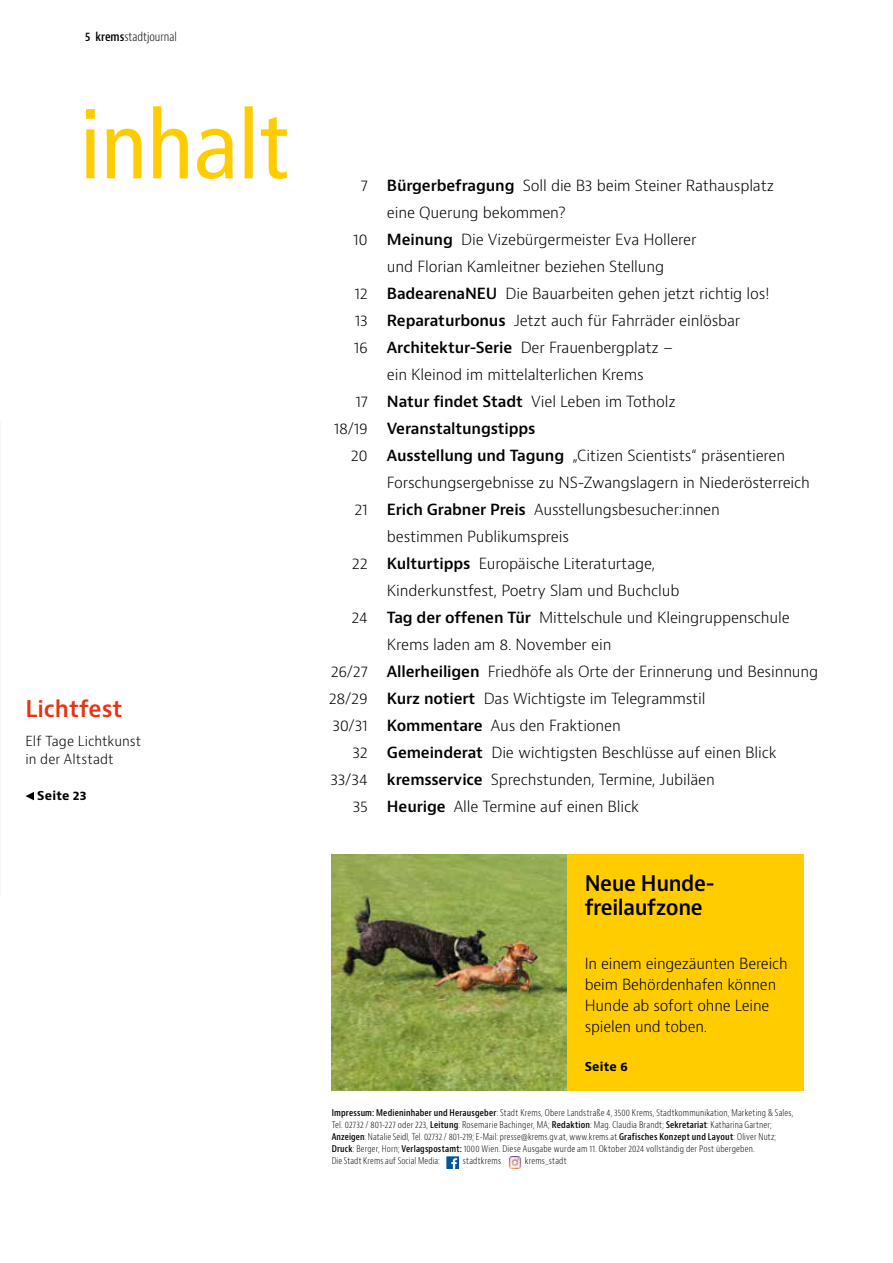
<style>
.page{position:relative;width:893px;height:1263px;background:#fff}
.page>*{position:absolute;margin:0;border:0;box-sizing:border-box;transform-origin:0 0}
.t1{font:600 22.5px "Bernino Sans";color:#e63312}
.t2{font:600 21px/24px "Bernino Sans";letter-spacing:-.02em;color:#000;scale:.96 1}
.t3{font:300 15px/27px "Bernino Sans";letter-spacing:-.01em;color:#000}
.t4{font:300 13.5px/18px "Bernino Sans";letter-spacing:.005em;color:#000}
.t5{font:300 condensed 12px "Bernino Sans";color:#000}
.t6{font:700 12px "Bernino Sans";letter-spacing:.015em;color:#000}
.t7{font:300 condensed 9px/12px "Bernino Sans";letter-spacing:.02em;color:#000}
.s1{font-weight:600}
</style>
<div class="page">
<svg style="left:86px;top:106px;width:201px;height:73px"></svg>
<svg style="left:26px;top:792px;width:8px;height:8px"></svg>
<img style="left:332px;top:855px;width:236px;height:236px">
<div style="left:568px;top:855px;width:236px;height:236px;background:#fc0"></div>
<img style="left:0;top:421px;width:1px;height:476px">
<svg style="left:509px;top:1156px;width:12px;height:12px"></svg>
<svg style="left:446px;top:1156px;width:12px;height:12px"></svg>
<p class="t5" style="left:85px;top:29px;width:93px"><span class="s1">5 krems</span>stadtjournal</p>
<h1 class="t1" style="left:26px;top:695px;width:99px">Lichtfest</h1>
<p class="t4" style="left:26px;top:733px;width:117px">Elf Tage Lichtkunst in der Altstadt</p>
<p class="t6" style="left:37px;top:788px;width:51px">Seite 23</p>
<p class="t3" style="left:361px;top:172px;width:9px">7</p>
<p class="t3" style="left:353px;top:226px;width:16px">10</p>
<p class="t3" style="left:354px;top:280px;width:16px;text-align:justify">12<br>13<br>16</p>
<p class="t3" style="left:334px;top:388px;width:36px;text-align:right">17<br>18/19<br>20</p>
<p class="t3" style="left:354px;top:496px;width:15px">21</p>
<p class="t3" style="left:352px;top:550px;width:17px">22</p>
<p class="t3" style="left:352px;top:604px;width:18px">24</p>
<p class="t3" style="left:329px;top:658px;width:40px;text-align:right">26/27<br>28/29<br>30/31<br>32<br>33/34<br>35</p>
<p class="t3" style="left:387px;top:172px;width:433px"><span class="s1">Bürgerbefragung</span> Soll die B3 beim Steiner Rathausplatz<br>eine Querung bekommen?<br><span class="s1">Meinung</span> Die Vizebürgermeister Eva Hollerer<br>und Florian Kamleitner beziehen Stellung<br><span class="s1">BadearenaNEU</span> Die Bauarbeiten gehen jetzt richtig los!<br><span class="s1">Reparaturbonus</span> Jetzt auch für Fahrräder einlösbar <span class="s1">Architektur-Serie</span> Der Frauenbergplatz –<br>ein Kleinod im mittelalterlichen Krems<br><span class="s1">Natur findet Stadt</span> Viel Leben im Totholz <span class="s1">Veranstaltungstipps<br>Ausstellung und Tagung</span> „Citizen Scientists“ präsentieren Forschungsergebnisse zu NS-Zwangslagern in Niederösterreich <span class="s1">Erich Grabner Preis</span> Ausstellungsbesucher:innen<br>bestimmen Publikumspreis<br><span class="s1">Kulturtipps</span> Europäische Literaturtage,<br>Kinderkunstfest, Poetry Slam und Buchclub<br><span class="s1">Tag der offenen Tür</span> Mittelschule und Kleingruppenschule Krems laden am 8. November ein<br><span class="s1">Allerheiligen</span> Friedhöfe als Orte der Erinnerung und Besinnung <span class="s1">Kurz notiert</span> Das Wichtigste im Telegrammstil<br><span class="s1">Kommentare</span> Aus den Fraktionen<br><span class="s1">Gemeinderat</span> Die wichtigsten Beschlüsse auf einen Blick <span class="s1">kremsservice</span> Sprechstunden, Termine, Jubiläen<br><span class="s1">Heurige</span> Alle Termine auf einen Blick</p>
<h2 class="t2" style="left:585px;top:872px;width:137px">Neue Hunde&shy;freilaufzone</h2>
<p class="t3" style="left:585px;top:953px;width:204px;line-height:21px">In einem eingezäunten Bereich beim Behördenhafen können<br>Hunde ab sofort ohne Leine spielen und toben.</p>
<p class="t6" style="left:585px;top:1059px;width:45px">Seite 6</p>
<p class="t7" style="left:332px;top:1107px;width:463px"><span class="s1">Impressum: Medieninhaber und Herausgeber</span>: Stadt Krems, Obere Landstraße 4, 3500 Krems, Stadtkommunikation, Marketing &amp; Sales, Tel. 02732 / 801-227 oder 223, <span class="s1">Leitung</span>: Rosemarie Bachinger, MA; <span class="s1">Redaktion</span>: Mag. Claudia Brandt; <span class="s1">Sekretariat</span>: Katharina Gartner; <span class="s1">Anzeigen</span>: Natalie Seidl, Tel. 02732 / 801-219; E-Mail: presse@krems.gv.at, www.krems.at <span class="s1">Grafisches Konzept und Layout</span>: Oliver Nutz; <span class="s1">Druck</span>: Berger, Horn; <span class="s1">Verlagspostamt:</span> 1000 Wien. Diese Ausgabe wurde am 11. Oktober 2024 vollständig der Post übergeben.<br>Die Stadt Krems auf Social Media:</p>
<p class="t7" style="left:463px;top:1155px;width:40px">stadtkrems</p>
<p class="t7" style="left:525px;top:1155px;width:43px">krems_stadt</p>
</div>
